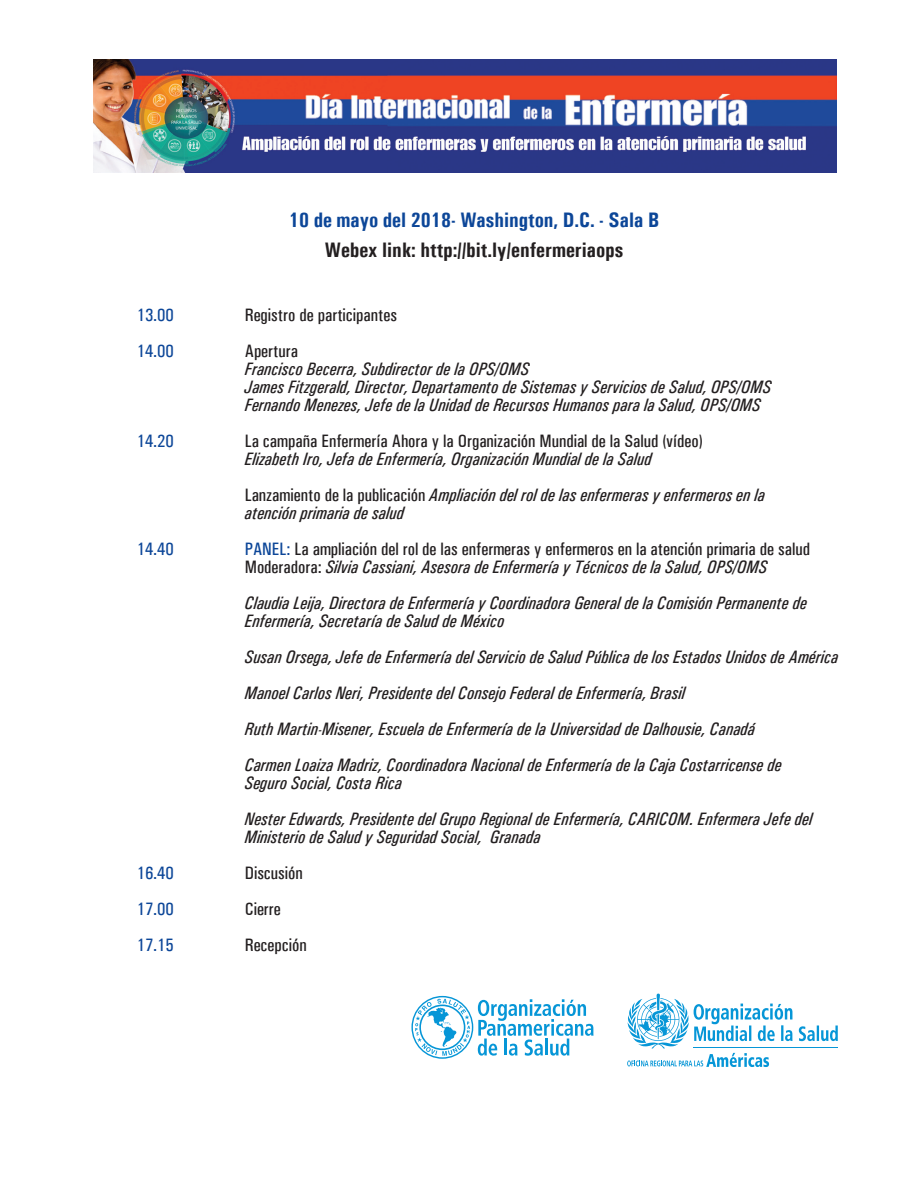
<style>
.page{position:relative;width:918px;height:1188px;background:#fff}
.page>*{position:absolute;margin:0;border:0;box-sizing:border-box;transform-origin:0 0}
.t1{font:700 21px "Univers Condensed";color:#0c4698}
.t2{font:700 21px "Univers Condensed";color:#231f20}
.t3{font:italic 500 condensed 18px/36px "Univers";color:#231f20}
.t4{font:500 condensed 18px/18px "Univers";color:#231f20}
.t5{font:500 condensed 18px "Univers";color:#0c4698}
.s1{font-style:normal}
.s2{color:#0c4698}
.s3{font-style:italic}
</style>
<div class="page">
<svg style="left:411px;top:996px;width:183px;height:63px"></svg>
<svg style="left:627px;top:994px;width:211px;height:73px"></svg>
<img style="left:94px;top:59px;width:743px;height:113px">
<p class="t1" style="left:289px;top:207px;width:372px">10 de mayo del 2018- Washington, D.C. - Sala B</p>
<p class="t2" style="left:325px;top:237px;width:300px">Webex link: http://bit.ly/enfermeriaops</p>
<p class="t5" style="left:137px;top:305px;width:39px">13.00</p>
<p class="t4" style="left:245px;top:306px;width:154px">Registro de participantes</p>
<p class="t5" style="left:137px;top:341px;width:39px">14.00</p>
<p class="t4" style="left:245px;top:342px;width:55px">Apertura</p>
<p class="t3" style="left:245px;top:360px;width:528px;line-height:18px">Francisco Becerra, Subdirector de la OPS/OMS<br>James Fitzgerald, Director, Departamento de Sistemas y Servicios de Salud, OPS/OMS<br>Fernando Menezes, Jefe de la Unidad de Recursos Humanos para la Salud, OPS/OMS</p>
<p class="t5" style="left:137px;top:431px;width:39px">14.20</p>
<p class="t4" style="left:245px;top:432px;width:460px">La campaña Enfermería Ahora y la Organización Mundial de la Salud (vídeo)</p>
<p class="t3" style="left:245px;top:441px;width:522px">Elizabeth Iro, Jefa de Enfermería, Organización Mundial de la Salud<br><span class="s1">Lanzamiento de la publicación</span> Ampliación del rol de las enfermeras y enfermeros en la</p>
<p class="t3" style="left:245px;top:495px;width:161px">atención primaria de salud</p>
<p class="t5" style="left:137px;top:539px;width:39px">14.40</p>
<p class="t4" style="left:245px;top:540px;width:567px"><span class="s2">PANEL:</span> La ampliación del rol de las enfermeras y enfermeros en la atención primaria de salud<br>Moderadora: <span class="s3">Silvia Cassiani, Asesora de Enfermería y Técnicos de la Salud, OPS/OMS</span></p>
<p class="t3" style="left:245px;top:594px;width:564px;line-height:18px">Claudia Leija, Directora de Enfermería y Coordinadora General de la Comisión Permanente de<br>Enfermería, Secretaría de Salud de México</p>
<p class="t3" style="left:245px;top:639px;width:595px">Susan Orsega, Jefe de Enfermería del Servicio de Salud Pública de los Estados Unidos de América Manoel Carlos Neri, Presidente del Consejo Federal de Enfermería, Brasil<br>Ruth Martin-Misener, Escuela de Enfermería de la Universidad de Dalhousie, Canadá<br>Carmen Loaiza Madriz, Coordinadora Nacional de Enfermería de la Caja Costarricense de</p>
<p class="t3" style="left:245px;top:765px;width:569px">Seguro Social, Costa Rica<br>Nester Edwards, Presidente del Grupo Regional de Enfermería, CARICOM. Enfermera Jefe del</p>
<p class="t3" style="left:245px;top:819px;width:298px">Ministerio de Salud y Seguridad Social, Granada</p>
<p class="t5" style="left:137px;top:863px;width:39px">16.40</p>
<p class="t4" style="left:245px;top:864px;width:60px">Discusión</p>
<p class="t5" style="left:137px;top:899px;width:39px">17.00</p>
<p class="t4" style="left:245px;top:900px;width:38px">Cierre</p>
<p class="t5" style="left:137px;top:935px;width:39px">17.15</p>
<p class="t4" style="left:245px;top:936px;width:64px">Recepción</p>
</div>
